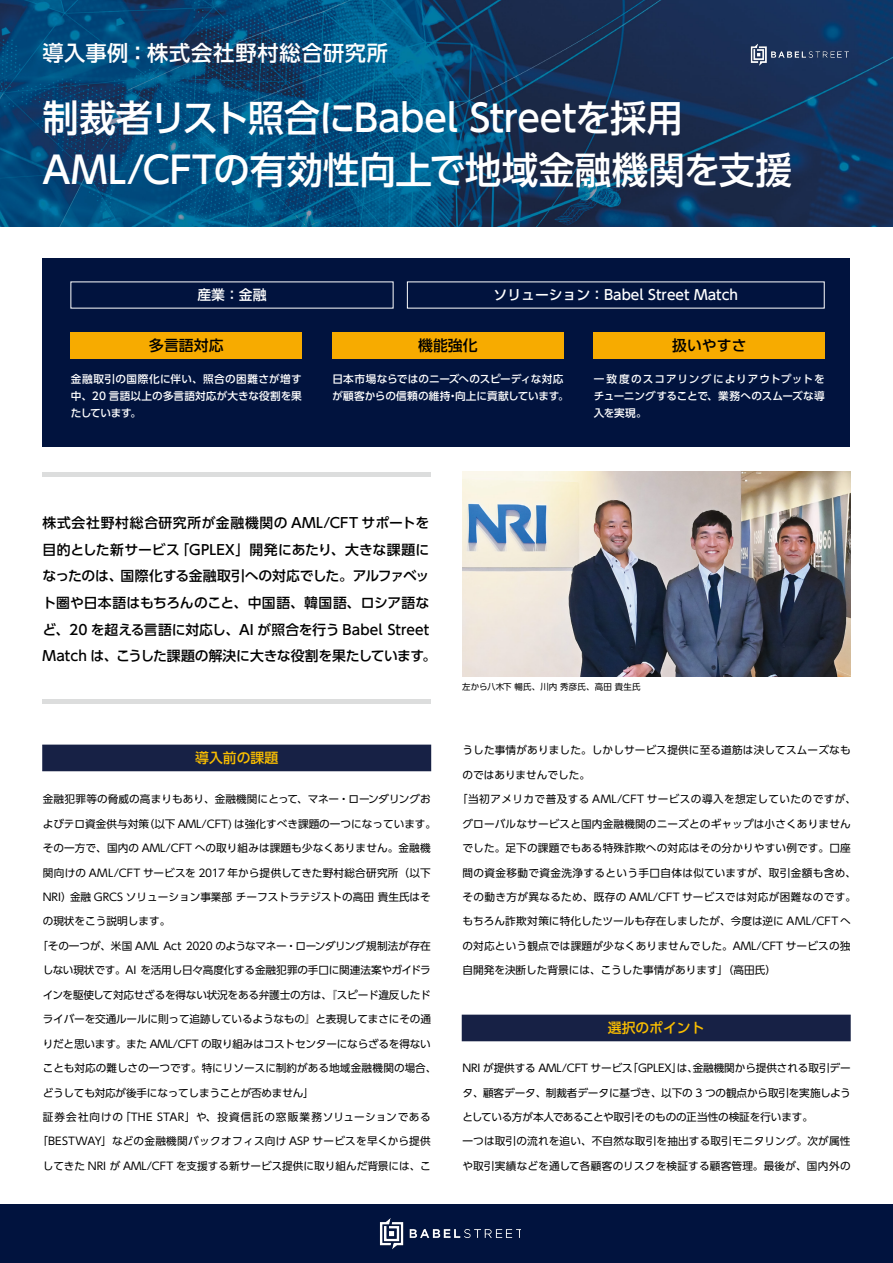
<style>
.page{position:relative;width:893px;height:1263px;background:#fff}
.page>*{position:absolute;margin:0;border:0;box-sizing:border-box;transform-origin:0 0}
.t1{font:500 37.2px "UD Shin Go Pro";letter-spacing:-.01em;color:#fff}
.t2{font:500 21.3px "UD Shin Go Pro";letter-spacing:.035em;color:#fff}
.t3{font:500 14.85px "UD Shin Go Pro";color:#000}
.t4{font:500 13.8px/26.5px "UD Shin Go Pro";color:#000}
.t5{font:500 13.8px/26.5px "UD Shin Go Pro";letter-spacing:.03em;color:#000;text-align:right}
.t6{font:500 13.8px "UD Shin Go Pro";color:#fff}
.t7{font:500 13.8px "UD Shin Go Pro";color:#fabe00}
.t8{font:10.65px "UD Shin Go Pro";color:#000}
.t9{font:10.65px "UD Shin Go Pro";letter-spacing:-.02em;color:#000}
.t10{font:500 10.65px/17px "UD Shin Go Pro";letter-spacing:.02em;color:#fff;text-align:justify}
.t11{font:10.65px "UD Shin Go Pro";letter-spacing:.02em;color:#000}
.t12{font:10.65px "UD Shin Go Pro";letter-spacing:.035em;color:#000}
.t13{font:10.65px "UD Shin Go Pro";letter-spacing:.03em;color:#000}
.t14{font:10.65px "UD Shin Go Pro";letter-spacing:.04em;color:#000}
.t15{font:10.65px "UD Shin Go Pro";letter-spacing:.055em;color:#000}
.t16{font:10.65px "UD Shin Go Pro";letter-spacing:.095em;color:#000}
.t17{font:8.55px "UD Shin Go Pro";letter-spacing:.015em;color:#000}
</style>
<div class="page">
<div style="left:43px;top:259px;width:807px;height:188px;background:#01133e"></div>
<hr style="left:43px;top:700px;width:388px;height:4px;background:#dcdddd">
<hr style="left:43px;top:473px;width:388px;height:4px;background:#dcdddd">
<img style="left:0;top:0;width:893px;height:226px">
<img style="left:462px;top:471px;width:388px;height:205px">
<div style="left:71px;top:333px;width:231px;height:26px;background:#f7ab00"></div>
<div style="left:332px;top:333px;width:231px;height:26px;background:#f7ab00"></div>
<div style="left:594px;top:333px;width:231px;height:26px;background:#f7ab00"></div>
<div style="left:0;top:1204px;width:893px;height:59px;background:#01133e"></div>
<img style="left:379px;top:1218px;width:142px;height:32px">
<div style="left:43px;top:745px;width:388px;height:26px;background:#172145"></div>
<div style="left:462px;top:1015px;width:388px;height:26px;background:#172145"></div>
<img style="left:748px;top:43px;width:102px;height:23px">
<p class="t2" style="left:43px;top:36px;width:347px">導入事例：株式会社野村総合研究所</p>
<p class="t1" style="left:43px;top:88px;width:642px">制裁者リスト照合にBabel Streetを採用</p>
<p class="t1" style="left:43px;top:140px;width:751px">AML/CFTの有効性向上で地域金融機関を支援</p>
<p class="t6" style="left:197px;top:284px;width:71px">産業：金融</p>
<p class="t3" style="left:149px;top:334px;width:76px">多言語対応</p>
<p class="t3" style="left:418px;top:334px;width:61px">機能強化</p>
<p class="t6" style="left:493px;top:284px;width:246px">ソリューション：Babel Street Match</p>
<p class="t3" style="left:672px;top:334px;width:76px">扱いやすさ</p>
<p class="t10" style="left:71px;top:370px;width:233px">金融取引の国際化に伴い、照合の困難さが増す中、20 言語以上の多言語対応が大きな役割を果たしています。</p>
<p class="t10" style="left:332px;top:370px;width:238px">日本市場ならではのニーズへのスピーディな対応が顧客からの信頼の維持向上に貢献しています。</p>
<p class="t10" style="left:448px;top:387px;width:12px">・</p>
<p class="t10" style="left:594px;top:370px;width:233px">一致度のスコアリングによりアウトプットをチューニングすることで、業務へのスムーズな導入を実現。</p>
<p class="t5" style="left:43px;top:509px;width:388px">株式会社野村総合研究所が金融機関の AML/CFT サポートを「GPLEX」開発にあたり、大きな課題に</p>
<p class="t4" style="left:43px;top:536px;width:395px">目的とした新サービス<br>なったのは、国際化する金融取引への対応でした。アルファベット圏や日本語はもちろんのこと、中国語、韓国語、ロシア語など、20 を超える言語に対応し、AI が照合を行う Babel Street<br>Match は、こうした課題の解決に大きな役割を果たしています。</p>
<p class="t7" style="left:195px;top:747px;width:84px">導入前の課題</p>
<p class="t8" style="left:43px;top:790px;width:390px">金融犯罪等の脅威の高まりもあり、金融機関にとって、マネー・ローンダリングお</p>
<p class="t8" style="left:144px;top:815px;width:294px">（以下 AML/CFT) は強化すべき課題の一つになっています。</p>
<p class="t8" style="left:43px;top:815px;width:108px">よびテロ資金供与対策</p>
<p class="t8" style="left:43px;top:839px;width:390px">その一方で、国内の AML/CFT への取り組みは課題も少なくありません。金融機</p>
<p class="t11" style="left:43px;top:864px;width:390px">関向けの AML/CFT サービスを 2017 年から提供してきた野村総合研究所（以下</p>
<p class="t8" style="left:70px;top:888px;width:362px">金融 GRCS ソリューション事業部チーフストラテジストの高田貴生氏はそ</p>
<p class="t8" style="left:43px;top:888px;width:30px">NRI）</p>
<p class="t8" style="left:43px;top:913px;width:129px">の現状をこう説明します。</p>
<p class="t8" style="left:37px;top:937px;width:395px">「その一つが、米国 AML Act 2020 のようなマネー・ローンダリング規制法が存在</p>
<p class="t9" style="left:43px;top:962px;width:390px">しない現状です。AI を活用し日々高度化する金融犯罪の手口に関連法案やガイドラ</p>
<p class="t9" style="left:43px;top:986px;width:390px">インを駆使して対応せざるを得ない状況をある弁護士の方は、『スピード違反したド</p>
<p class="t8" style="left:43px;top:1010px;width:390px">ライバーを交通ルールに則って追跡しているようなもの』と表現してまさにその通</p>
<p class="t9" style="left:43px;top:1035px;width:390px">りだと思います。また AML/CFT の取り組みはコストセンターにならざるを得ない</p>
<p class="t8" style="left:43px;top:1059px;width:395px">ことも対応の難しさの一つです。特にリソースに制約がある地域金融機関の場合、</p>
<p class="t9" style="left:43px;top:1084px;width:273px">どうしても対応が後手になってしまうことが否めません「</p>
<p class="t15" style="left:120px;top:1108px;width:312px">「THE STAR」や、投資信託の窓販業務ソリューションである</p>
<p class="t16" style="left:43px;top:1108px;width:82px">証券会社向けの</p>
<p class="t13" style="left:37px;top:1133px;width:395px">「BESTWAY」などの金融機関バックオフィス向け ASP サービスを早くから提供</p>
<p class="t8" style="left:43px;top:1157px;width:390px">してきた NRI が AML/CFT を支援する新サービス提供に取り組んだ背景には、こ</p>
<p class="t17" style="left:462px;top:680px;width:180px">左から八木下暢氏、川内秀彦氏、高田貴生氏</p>
<p class="t8" style="left:462px;top:741px;width:390px">うした事情がありました。しかしサービス提供に至る道筋は決してスムーズなも</p>
<p class="t8" style="left:462px;top:766px;width:129px">のではありませんでした。</p>
<p class="t14" style="left:457px;top:790px;width:400px">「当初アメリカで普及する AML/CFT サービスの導入を想定していたのですが、</p>
<p class="t8" style="left:462px;top:815px;width:390px">グローバルなサービスと国内金融機関のニーズとのギャップは小さくありません</p>
<p class="t8" style="left:462px;top:839px;width:390px">でした。足下の課題でもある特殊詐欺への対応はその分かりやすい例です。口座</p>
<p class="t12" style="left:462px;top:864px;width:395px">間の資金移動で資金洗浄するという手口自体は似ていますが、取引金額も含め、</p>
<p class="t12" style="left:462px;top:888px;width:395px">その動き方が異なるため、既存の AML/CFT サービスでは対応が困難なのです。</p>
<p class="t8" style="left:462px;top:913px;width:390px">もちろん詐欺対策に特化したツールも存在しましたが、今度は逆に AML/CFT へ</p>
<p class="t11" style="left:462px;top:937px;width:390px">の対応という観点では課題が少なくありませんでした。AML/CFT サービスの独</p>
<p class="t8" style="left:462px;top:962px;width:315px">自開発を決断した背景には、こうした事情があります」（高田氏(</p>
<p class="t7" style="left:608px;top:1017px;width:98px">選択のポイント</p>
<p class="t8" style="left:462px;top:1059px;width:172px">NRI が提供する AML/CFT サービス</p>
<p class="t8" style="left:462px;top:1084px;width:390px">タ、顧客データ、制裁者データに基づき、以下の 3 つの観点から取引を実施しよう</p>
<p class="t9" style="left:462px;top:1108px;width:352px">としている方が本人であることや取引そのものの正当性の検証を行います。</p>
<p class="t8" style="left:462px;top:1133px;width:390px">一つは取引の流れを追い、不自然な取引を抽出する取引モニタリング。次が属性</p>
<p class="t11" style="left:462px;top:1157px;width:390px">や取引実績などを通して各顧客のリスクを検証する顧客管理。最後が、国内外の</p>
<p class="t8" style="left:693px;top:1059px;width:159px">金融機関から提供される取引デー</p>
<p class="t8" style="left:628px;top:1059px;width:72px">「GPLEX は」、</p>
</div>
